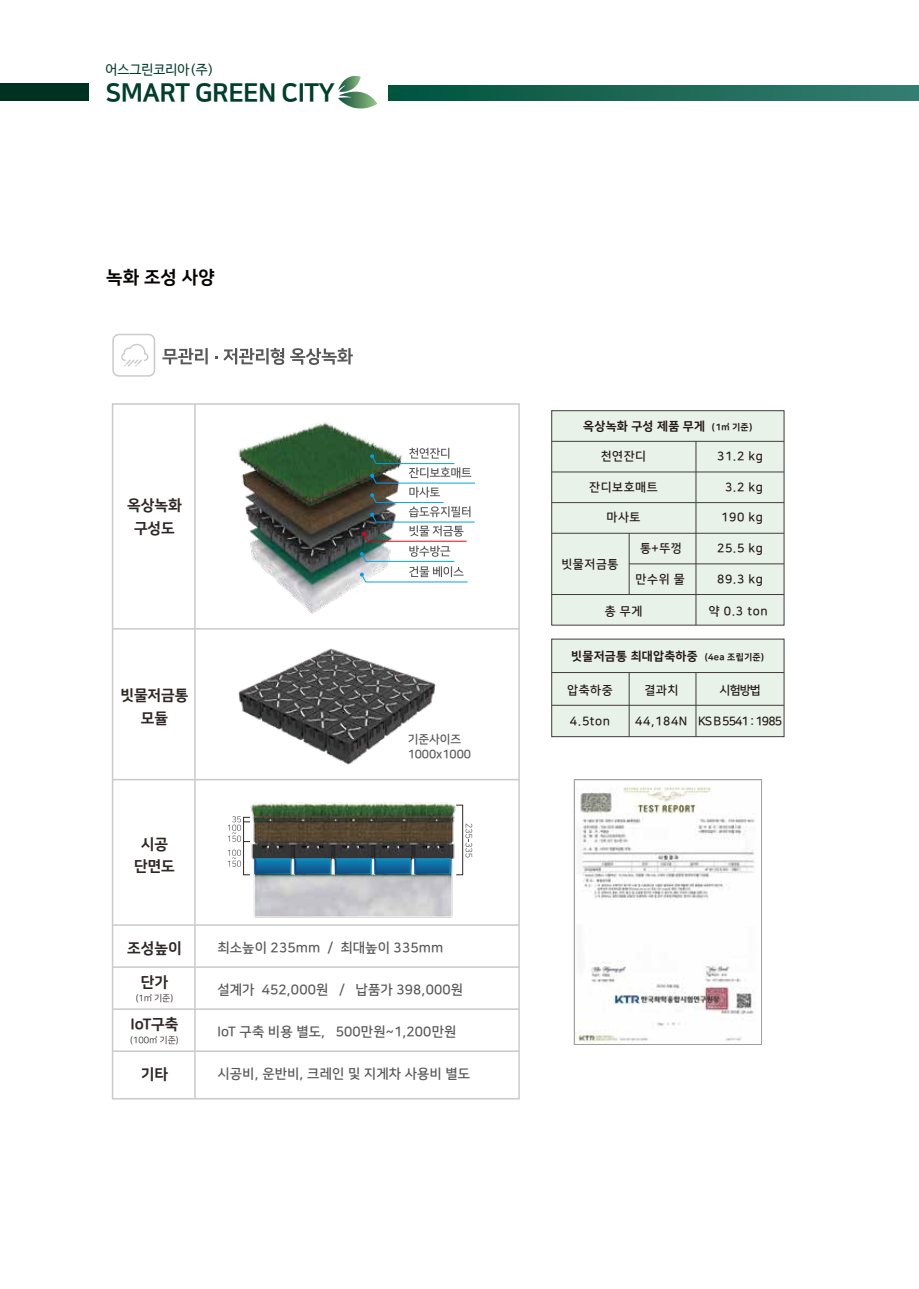
<style>
.page{position:relative;width:919px;height:1289px;background:#fff}
.page>*{position:absolute;margin:0;border:0;box-sizing:border-box;transform-origin:0 0}
.t1{font:25.5px "Nanum Square EB";letter-spacing:-.025em;color:#023e2c}
.t2{font:18px "Nanum Square EB";color:#060001}
.t3{font:15px/22.5px "Nanum Square EB";letter-spacing:-.005em;color:#2f2725;text-align:center}
.t4{font:13.5px "Nanum Square B";letter-spacing:.01em;color:#595757}
.t5{font:13.5px "Nanum Barun Gothic";color:#023e2c}
.t6{font:12px "Nanum Square B";letter-spacing:.05em;color:#221815}
.t7{font:12px "Nanum Square EB";letter-spacing:.025em;color:#221815}
.t8{font:12px "Nanum Square B";letter-spacing:-.075em;color:#221815}
.t9{font:11.85px/15px "Nanum Square B";letter-spacing:-.005em;color:#595757}
.t10{font:9px "Nanum Square R";letter-spacing:-.005em;color:#2f2725}
.s1{font-size:9px}
</style>
<div class="page">
<img style="left:238px;top:422px;width:174px;height:192px">
<div style="left:0;top:83px;width:88px;height:17px;background:#003222"></div>
<svg style="left:388px;top:85px;width:530px;height:15px;background:#1b6856"></svg>
<svg style="left:338px;top:76px;width:39px;height:33px"></svg>
<svg style="left:162px;top:348px;width:46px;height:16px"></svg>
<svg style="left:223px;top:348px;width:61px;height:17px"></svg>
<svg style="left:290px;top:348px;width:63px;height:17px"></svg>
<img style="left:238px;top:648px;width:198px;height:117px">
<img style="left:246px;top:802px;width:216px;height:116px">
<div style="left:456px;top:805px;width:7px;height:70px;border:1px solid #2f2725"></div>
<svg style="left:360px;top:448px;width:115px;height:134px"></svg>
<svg style="left:465px;top:823px;width:7px;height:34px"></svg>
<svg style="left:228px;top:816px;width:222px;height:59px;background:#4e5e62"></svg>
<div style="left:112px;top:334px;width:43px;height:42px;border:2px solid #c9caca;border-radius:6px"></div>
<svg style="left:121px;top:344px;width:27px;height:22px"></svg>
<div style="left:112px;top:403px;width:408px;height:696px;border:2px solid #c9caca"></div>
<hr style="left:112px;top:924px;width:407px;height:1px;background:#c9caca">
<hr style="left:112px;top:966px;width:407px;height:1px;background:#c9caca">
<hr style="left:112px;top:1008px;width:407px;height:1px;background:#c9caca">
<hr style="left:112px;top:1050px;width:407px;height:1px;background:#c9caca">
<hr style="left:112px;top:778px;width:407px;height:2px;background:#c9caca">
<hr style="left:112px;top:628px;width:407px;height:1px;background:#c9caca">
<hr style="left:194px;top:404px;width:2px;height:694px;background:#c9caca">
<div style="left:551px;top:410px;width:233px;height:215px;background:#e9f2e8"></div>
<div style="left:551px;top:639px;width:233px;height:97px;background:#e9f2e8"></div>
<div style="left:551px;top:410px;width:233px;height:215px;border:1px solid #413d3c"></div>
<hr style="left:551px;top:594px;width:233px;height:1px;background:#413d3c">
<hr style="left:629px;top:563px;width:155px;height:1px;background:#413d3c">
<hr style="left:551px;top:533px;width:233px;height:1px;background:#413d3c">
<hr style="left:551px;top:502px;width:233px;height:1px;background:#413d3c">
<hr style="left:551px;top:471px;width:233px;height:1px;background:#413d3c">
<hr style="left:551px;top:441px;width:233px;height:1px;background:#413d3c">
<hr style="left:695px;top:441px;width:1px;height:184px;background:#413d3c">
<hr style="left:629px;top:533px;width:1px;height:61px;background:#413d3c">
<img style="left:576px;top:787px;width:179px;height:255px">
<div style="left:574px;top:779px;width:187px;height:265px;border:1px solid #9fa0a0"></div>
<hr style="left:551px;top:672px;width:233px;height:1px;background:#413d3c">
<hr style="left:551px;top:705px;width:233px;height:1px;background:#413d3c">
<hr style="left:695px;top:672px;width:1px;height:64px;background:#413d3c">
<hr style="left:629px;top:672px;width:1px;height:64px;background:#413d3c">
<p class="t5" style="left:105px;top:63px;width:110px">어스그린코리아(주)</p>
<p class="t1" style="left:105px;top:79px;width:231px">SMART GREEN CITY</p>
<p class="t2" style="left:106px;top:267px;width:110px">녹화 조성 사양</p>
<p class="t3" style="left:127px;top:494px;width:56px">옥상녹화 구성도</p>
<p class="t3" style="left:120px;top:684px;width:69px">빗물저금통 모듈</p>
<p class="t9" style="left:407px;top:731px;width:65px">기준사이즈<br>1000x1000</p>
<p class="t3" style="left:134px;top:832px;width:42px">시공 단면도</p>
<p class="t3" style="left:127px;top:937px;width:56px">조성높이</p>
<p class="t3" style="left:141px;top:971px;width:29px">단가</p>
<p class="t10" style="left:136px;top:993px;width:39px">(1㎡ 기준)</p>
<p class="t3" style="left:130px;top:1013px;width:49px">IoT구축</p>
<p class="t10" style="left:130px;top:1035px;width:50px">(100㎡ 기준)</p>
<p class="t3" style="left:141px;top:1063px;width:29px">기타</p>
<p class="t4" style="left:217px;top:940px;width:227px">최소높이 235mm / 최대높이 335mm</p>
<p class="t4" style="left:217px;top:982px;width:247px">설계가 452,000원 / 납품가 398,000원</p>
<p class="t4" style="left:217px;top:1024px;width:240px">IoT 구축 비용 별도, 500만원~1,200만원</p>
<p class="t4" style="left:217px;top:1066px;width:254px">시공비, 운반비, 크레인 및 지게차 사용비 별도</p>
<p class="t7" style="left:583px;top:420px;width:170px">옥상녹화 구성 제품 무게 <span class="s1">(1㎡ 기준)</span></p>
<p class="t6" style="left:600px;top:450px;width:47px">천연잔디</p>
<p class="t6" style="left:717px;top:450px;width:47px">31.2 kg</p>
<p class="t6" style="left:725px;top:481px;width:39px">3.2 kg</p>
<p class="t6" style="left:721px;top:510px;width:43px">190 kg</p>
<p class="t6" style="left:717px;top:541px;width:47px">25.5 kg</p>
<p class="t6" style="left:717px;top:573px;width:47px">89.3 kg</p>
<p class="t6" style="left:708px;top:604px;width:60px">약 0.3 ton</p>
<p class="t6" style="left:589px;top:481px;width:70px">잔디보호매트</p>
<p class="t6" style="left:606px;top:510px;width:35px">마사토</p>
<p class="t6" style="left:561px;top:558px;width:58px">빗물저금통</p>
<p class="t6" style="left:640px;top:541px;width:43px">통+뚜껑</p>
<p class="t6" style="left:635px;top:573px;width:51px">만수위 물</p>
<p class="t6" style="left:604px;top:604px;width:39px">총 무게</p>
<p class="t7" style="left:571px;top:649px;width:194px">빗물저금통 최대압축하중 <span class="s1">(4ea 조립기준)</span></p>
<p class="t6" style="left:567px;top:684px;width:47px">압축하중</p>
<p class="t6" style="left:644px;top:684px;width:35px">결과치</p>
<p class="t6" style="left:719px;top:684px;width:42px">시험방법</p>
<p class="t6" style="left:570px;top:715px;width:42px">4.5ton</p>
<p class="t8" style="left:635px;top:715px;width:148px">44,184N KS B 5541 : 1985</p>
</div>
